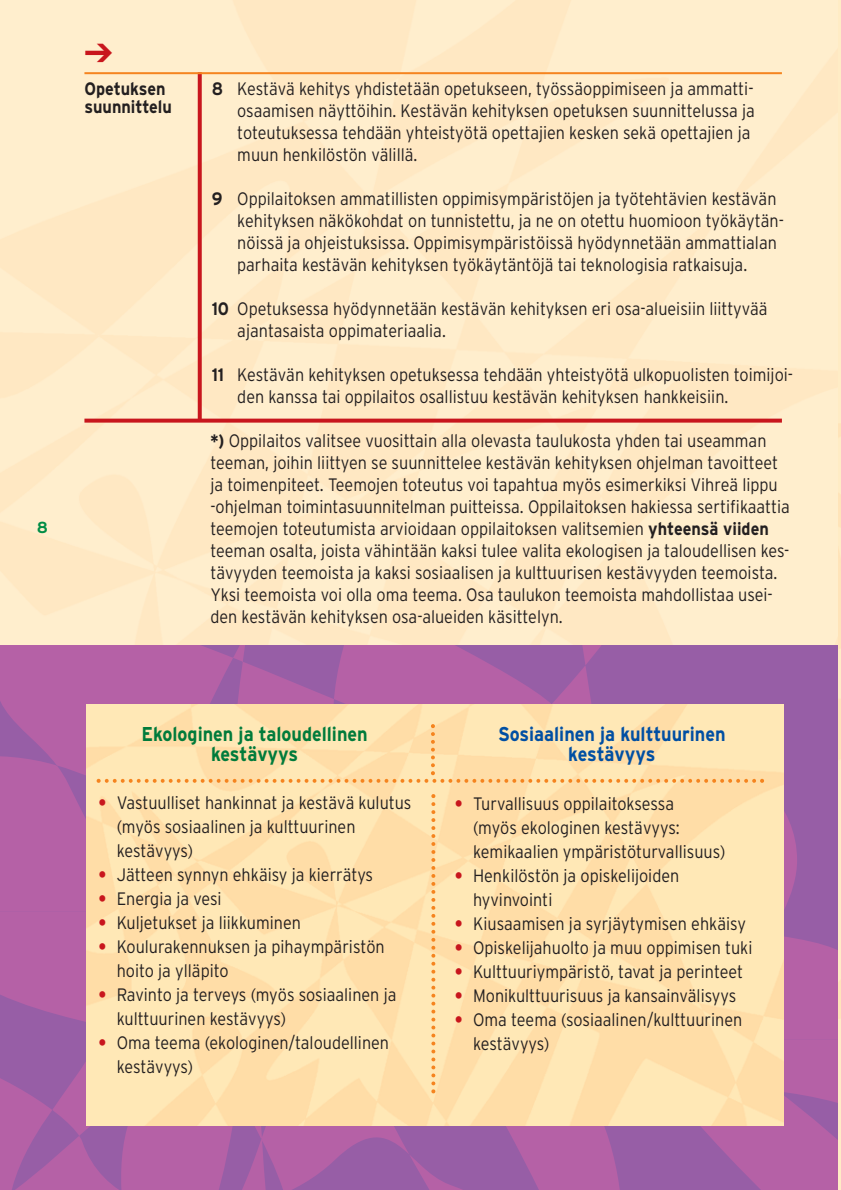
<style>
.page{position:relative;width:841px;height:1190px;background:#fff}
.page>*{position:absolute;margin:0;border:0;box-sizing:border-box;transform-origin:0 0}
.t1{font:700 20px/20px "Interstate";color:#007b3b;text-align:center;scale:.9 1}
.t2{font:700 20px/20px "Interstate";color:#004fa3;text-align:center;scale:.9 1}
.t3{font:300 18px/22px "Interstate";color:#231f20;scale:.9 1}
.t4{font:700 18px/18px "Interstate";color:#231f20;scale:.9 1}
.t5{font:700 16px "Interstate";color:#008d45}
.s1{font-weight:700}
.s2{font-weight:700;color:#c8161d}
</style>
<div class="page">
<svg style="left:0;top:1040px;width:838px;height:150px;fill:#b561a6"></svg>
<svg style="left:0;top:865px;width:838px;height:175px;fill:#b561a6"></svg>
<svg style="left:0;top:644px;width:797px;height:285px;fill:#b561a6"></svg>
<img style="left:86px;top:704px;width:698px;height:421px">
<svg style="left:97px;top:724px;width:667px;height:59px"></svg>
<svg style="left:431px;top:794px;width:4px;height:299px"></svg>
<svg style="left:198px;top:74px;width:4px;height:345px"></svg>
<hr style="left:84px;top:72px;width:698px;height:2px;background:#f5841f">
<svg style="left:84px;top:419px;width:698px;height:4px;fill:#c8161d"></svg>
<svg style="left:85px;top:43px;width:27px;height:19px"></svg>
<p class="t4" style="left:84px;top:81px;width:99px">Opetuksen suunnittelu</p>
<p class="t5" style="left:37px;top:522px;width:13px">8</p>
<p class="t3" style="left:237px;top:79px;width:577px;text-indent:-26px"><span class="s1">8</span> Kestävä kehitys yhdistetään opetukseen, työssäoppimiseen ja ammatti&shy;osaamisen näyttöihin. Kestävän kehityksen opetuksen suunnittelussa ja toteutuksessa tehdään yhteistyötä opettajien kesken sekä opettajien ja muun henkilöstön välillä.</p>
<p class="t3" style="left:237px;top:189px;width:609px;text-indent:-26px"><span class="s1">9</span> Oppilaitoksen ammatillisten oppimisympäristöjen ja työtehtävien kestävän kehityksen näkökohdat on tunnistettu, ja ne on otettu huomioon työkäytän&shy;nöissä ja ohjeistuksissa. Oppimisympäristöissä hyödynnetään ammattialan parhaita kestävän kehityksen työkäytäntöjä tai teknologisia ratkaisuja.</p>
<p class="t3" style="left:237px;top:299px;width:591px;text-indent:-26px"><span class="s1">10</span> Opetuksessa hyödynnetään kestävän kehityksen eri osa-alueisiin liittyvää ajantasaista oppimateriaalia.</p>
<p class="t3" style="left:237px;top:365px;width:619px;text-indent:-26px"><span class="s1">11</span> Kestävän kehityksen opetuksessa tehdään yhteistyötä ulkopuolisten toimijoi&shy;den kanssa tai oppilaitos osallistuu kestävän kehityksen hankkeisiin.</p>
<p class="t3" style="left:210px;top:431px;width:645px"><span class="s1">*)</span> Oppilaitos valitsee vuosittain alla olevasta taulukosta yhden tai useamman teeman, joihin liittyen se suunnittelee kestävän kehityksen ohjelman tavoitteet ja toimenpiteet. Teemojen toteutus voi tapahtua myös esimerkiksi Vihreä lippu -ohjelman toimintasuunnitelman puitteissa. Oppilaitoksen hakiessa sertifikaattia teemojen toteutumista arvioidaan oppilaitoksen valitsemien <span class="s1">yhteensä viiden </span>teeman osalta, joista vähintään kaksi tulee valita ekologisen ja taloudellisen kes&shy;tävyyden teemoista ja kaksi sosiaalisen ja kulttuurisen kestävyyden teemoista.<br>Yksi teemoista voi olla oma teema. Osa taulukon teemoista mahdollistaa usei&shy;den kestävän kehityksen osa-alueiden käsittelyn.</p>
<p class="t1" style="left:141px;top:726px;width:253px">Ekologinen ja taloudellinen kestävyys</p>
<p class="t2" style="left:498px;top:726px;width:254px">Sosiaalinen ja kulttuurinen kestävyys</p>
<p class="t3" style="left:473px;top:793px;width:282px;line-height:24px;text-indent:-18px"><span class="s2">•</span> Turvallisuus oppilaitoksessa<br>(myös ekologinen kestävyys: kemikaalien ympäristöturvallisuus)</p>
<p class="t3" style="left:473px;top:865px;width:231px;line-height:24px;text-indent:-18px"><span class="s2">•</span> Henkilöstön ja opiskelijoiden hyvinvointi</p>
<p class="t3" style="left:455px;top:914px;width:325px"><span class="s2">•</span> Kiusaamisen ja syrjäytymisen ehkäisy</p>
<p class="t3" style="left:455px;top:938px;width:332px"><span class="s2">•</span> Opiskelijahuolto ja muu oppimisen tuki</p>
<p class="t3" style="left:455px;top:962px;width:322px"><span class="s2">•</span> Kulttuuriympäristö, tavat ja perinteet</p>
<p class="t3" style="left:455px;top:986px;width:314px"><span class="s2">•</span> Monikulttuurisuus ja kansainvälisyys</p>
<p class="t3" style="left:473px;top:1009px;width:301px;line-height:24px;text-indent:-18px"><span class="s2">•</span> Oma teema (sosiaalinen/kulttuurinen kestävyys)</p>
<p class="t3" style="left:117px;top:792px;width:329px;line-height:24px;text-indent:-18px"><span class="s2">•</span> Vastuulliset hankinnat ja kestävä kulutus (myös sosiaalinen ja kulttuurinen kestävyys)</p>
<p class="t3" style="left:99px;top:865px;width:306px"><span class="s2">•</span> Jätteen synnyn ehkäisy ja kierrätys</p>
<p class="t3" style="left:99px;top:889px;width:138px"><span class="s2">•</span> Energia ja vesi</p>
<p class="t3" style="left:99px;top:913px;width:226px"><span class="s2">•</span> Kuljetukset ja liikkuminen</p>
<p class="t3" style="left:117px;top:936px;width:299px;line-height:24px;text-indent:-18px"><span class="s2">•</span> Koulurakennuksen ja pihaympäristön hoito ja ylläpito</p>
<p class="t3" style="left:117px;top:984px;width:312px;line-height:24px;text-indent:-18px"><span class="s2">•</span> Ravinto ja terveys (myös sosiaalinen ja kulttuurinen kestävyys)</p>
<p class="t3" style="left:117px;top:1032px;width:304px;line-height:24px;text-indent:-18px"><span class="s2">•</span> Oma teema (ekologinen/taloudellinen kestävyys)</p>
</div>
